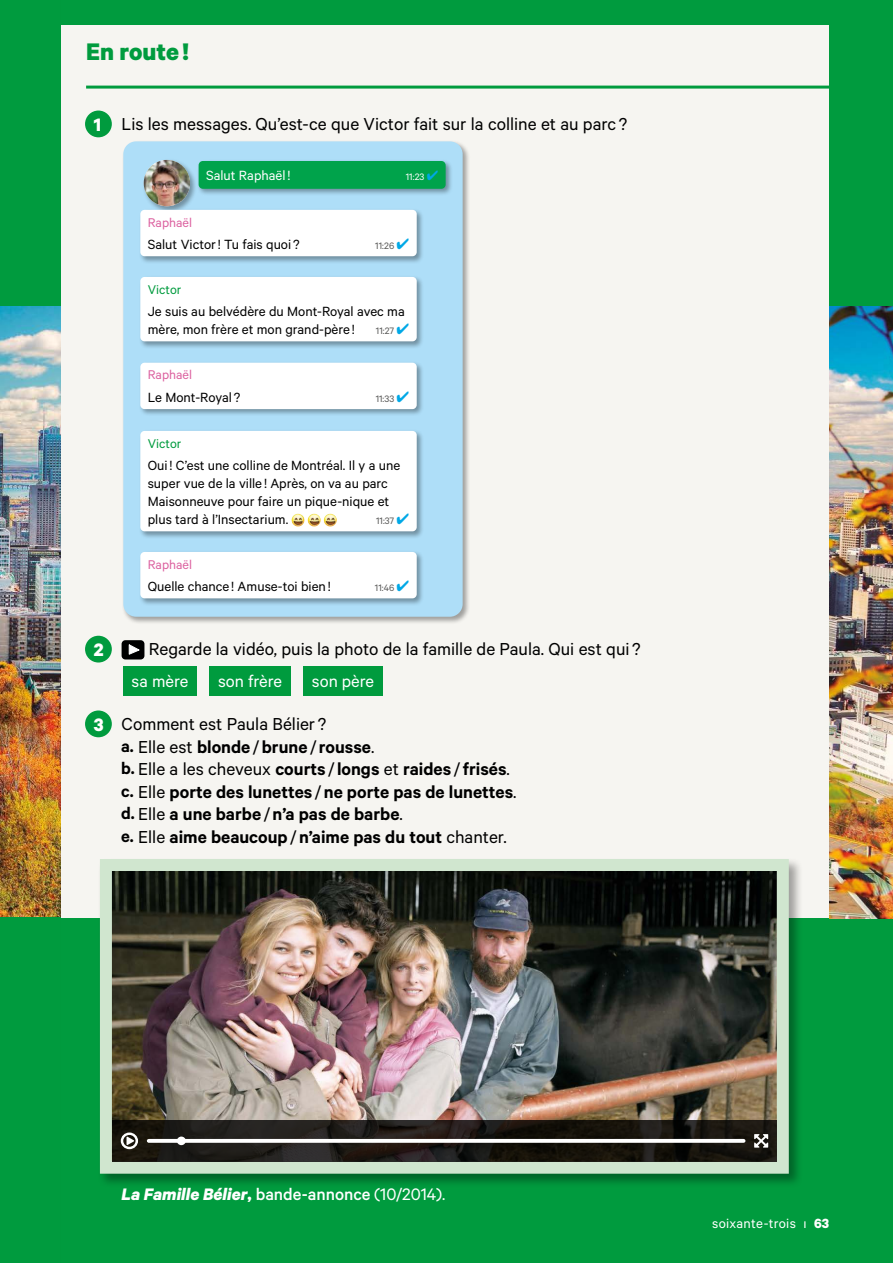
<style>
.page{position:relative;width:893px;height:1263px;background:#fff}
.page>*{position:absolute;margin:0;border:0;box-sizing:border-box;transform-origin:0 0}
.t1{font:700 27px "Calibre";color:#009b3e}
.t2{font:700 20.25px "Calibre";color:#fff}
.t3{font:600 19.5px "Calibre";color:#000}
._01_ENUNCIADO_Ejerci{font:19.5px "Calibre";color:#000}
.t4{font:italic 700 18.75px "Calibre";color:#fff}
._01_ETIQUETAS_blanca{font:18.75px "Calibre";color:#fff}
._00_chat_txt{font:15px/18px "Calibre";color:#000}
._01_PAGINACION_DCHA{font:15px "Calibre";letter-spacing:.02em;color:#fff}
._00_chat_txt-2{font:15px "Calibre";color:#fff}
._00_chat_nombre{font:14.25px "Calibre";color:#dc62a0}
._00_chat_nombre-2{font:14.25px "Calibre";color:#009b3e}
._00_chat_txt-3{font:10.5px "Calibre";color:#575756}
._00_chat_txt-4{font:10.5px "Calibre";color:#fff}
.s1{color:#00a8e6}
.s2{font-size:18.75px}
.s3{font-weight:400}
.s4{font-style:normal}
.s5{font-weight:500;font-style:normal}
.s6{font-weight:400;font-style:normal}
.s7{font-weight:700}
</style>
<div class="page">
<img style="left:0;top:306px;width:60px;height:611px">
<div style="left:0;top:0;width:85px;height:306px;background:#009b3e"></div>
<div style="left:0;top:917px;width:86px;height:346px;background:#009b3e"></div>
<div style="left:62px;top:0;width:831px;height:1263px;background:#009b3e"></div>
<div style="left:62px;top:26px;width:767px;height:892px;background:#f6f5f1"></div>
<img style="left:829px;top:306px;width:64px;height:612px">
<hr style="left:86px;top:86px;width:807px;height:3px;background:#009b3e">
<div style="left:98px;top:857px;width:705px;height:331px;background:#000;opacity:.35"></div>
<img style="left:113px;top:872px;width:663px;height:248px">
<div style="left:100px;top:859px;width:689px;height:315px;border:12px solid #d0e6cf"></div>
<svg style="left:112px;top:1120px;width:665px;height:42px;background:#1c1914"></svg>
<svg style="left:121px;top:1132px;width:17px;height:17px"></svg>
<svg style="left:177px;top:1136px;width:9px;height:9px"></svg>
<svg style="left:149px;top:1139px;width:595px;height:4px;background:#f3f3f3"></svg>
<svg style="left:754px;top:1134px;width:14px;height:13px"></svg>
<div style="left:85px;top:111px;width:27px;height:26px;background:#009b3e;border-radius:50%"></div>
<div style="left:85px;top:636px;width:27px;height:26px;background:#009b3e;border-radius:50%"></div>
<div style="left:122px;top:640px;width:22px;height:19px;background:#000;border-radius:4px"></div>
<svg style="left:128px;top:644px;width:12px;height:11px"></svg>
<div style="left:85px;top:710px;width:27px;height:27px;background:#009b3e;border-radius:50%"></div>
<div style="left:122px;top:140px;width:348px;height:484px;background:#000;opacity:.35"></div>
<div style="left:123px;top:141px;width:340px;height:476px;background:#aedef8;border-radius:13px"></div>
<div style="left:142px;top:158px;width:56px;height:56px;background:#000;opacity:.35"></div>
<img style="left:144px;top:160px;width:46px;height:46px;border-radius:23px">
<div style="left:197px;top:159px;width:256px;height:38px;background:#000;opacity:.35"></div>
<div style="left:199px;top:161px;width:247px;height:28px;background:#00a34b;border-radius:4px"></div>
<div style="left:139px;top:208px;width:285px;height:56px;background:#000;opacity:.35"></div>
<div style="left:140px;top:210px;width:277px;height:46px;background:#fff;border-radius:4px"></div>
<div style="left:139px;top:275px;width:285px;height:74px;background:#000;opacity:.35"></div>
<div style="left:140px;top:277px;width:277px;height:64px;background:#fff;border-radius:4px"></div>
<div style="left:139px;top:361px;width:285px;height:56px;background:#000;opacity:.35"></div>
<div style="left:140px;top:363px;width:277px;height:46px;background:#fff;border-radius:4px"></div>
<div style="left:139px;top:429px;width:285px;height:110px;background:#000;opacity:.35"></div>
<div style="left:140px;top:431px;width:277px;height:100px;background:#fff;border-radius:4px"></div>
<svg style="left:292px;top:514px;width:45px;height:12px"></svg>
<div style="left:139px;top:550px;width:285px;height:56px;background:#000;opacity:.35"></div>
<div style="left:140px;top:552px;width:277px;height:46px;background:#fff;border-radius:4px"></div>
<div style="left:123px;top:666px;width:74px;height:30px;background:#009b3e"></div>
<div style="left:210px;top:666px;width:81px;height:30px;background:#009b3e"></div>
<div style="left:303px;top:666px;width:80px;height:30px;background:#009b3e"></div>
<h1 class="t1" style="left:86px;top:35px;width:104px">En route !</h1>
<p class="t2" style="left:94px;top:112px;width:9px">1</p>
<p class="_01_ENUNCIADO_Ejerci" style="left:122px;top:113px;width:507px">Lis les messages. Qu’est-ce que Victor fait sur la colline et au parc ?</p>
<p class="_00_chat_txt-2" style="left:206px;top:167px;width:86px">Salut Raphaël !</p>
<p class="_00_chat_txt-4" style="left:406px;top:171px;width:34px">11:23 <span class="s1">✔</span></p>
<p class="_00_chat_nombre" style="left:148px;top:214px;width:46px">Raphaël</p>
<p class="_00_chat_txt" style="left:148px;top:235px;width:153px">Salut Victor! Tu fais quoi ?</p>
<p class="_00_chat_txt-3" style="left:375px;top:239px;width:35px">11:26 <span class="s1">✔</span></p>
<p class="_00_chat_nombre-2" style="left:148px;top:281px;width:35px">Victor</p>
<p class="_00_chat_txt" style="left:148px;top:302px;width:259px">Je suis au belvédère du Mont-Royal avec ma mère, mon frère et mon grand-père !</p>
<p class="_00_chat_txt-3" style="left:376px;top:324px;width:35px">11:27 <span class="s1">✔</span></p>
<p class="_00_chat_nombre" style="left:148px;top:367px;width:46px">Raphaël</p>
<p class="_00_chat_txt" style="left:148px;top:387px;width:94px">Le Mont-Royal ?</p>
<p class="_00_chat_txt-3" style="left:376px;top:392px;width:35px">11:33 <span class="s1">✔</span></p>
<p class="_00_chat_nombre-2" style="left:148px;top:435px;width:35px">Victor</p>
<p class="_00_chat_txt" style="left:148px;top:456px;width:254px">Oui ! C’est une colline de Montréal. Il y a une super vue de la ville ! Après, on va au parc Maisonneuve pour faire un pique-nique et plus tard à l’Insectarium.</p>
<p class="_00_chat_txt-3" style="left:376px;top:514px;width:35px">11:37 <span class="s1">✔</span></p>
<p class="_00_chat_nombre" style="left:148px;top:556px;width:46px">Raphaël</p>
<p class="_00_chat_txt" style="left:148px;top:577px;width:185px">Quelle chance ! Amuse-toi bien !</p>
<p class="_00_chat_txt-3" style="left:375px;top:581px;width:36px">11:46 <span class="s1">✔</span></p>
<p class="t2" style="left:94px;top:638px;width:11px">2</p>
<p class="_01_ENUNCIADO_Ejerci" style="left:149px;top:638px;width:493px">Regarde la vidéo, puis la photo de la famille de Paula. Qui est qui ?</p>
<p class="_01_ETIQUETAS_blanca" style="left:132px;top:670px;width:58px">sa mère</p>
<p class="_01_ETIQUETAS_blanca" style="left:218px;top:670px;width:65px">son frère</p>
<p class="_01_ETIQUETAS_blanca" style="left:312px;top:670px;width:64px">son père</p>
<p class="t2" style="left:94px;top:712px;width:11px">3</p>
<p class="_01_ENUNCIADO_Ejerci" style="left:122px;top:713px;width:206px">Comment est Paula Bélier ?</p>
<p class="t3" style="left:121px;top:735px;width:255px"><span class="s2">a.</span> <span class="s3">Elle est</span> blonde <span class="s3">/</span>brune <span class="s3">/</span>rousse<span class="s3">.</span></p>
<p class="t3" style="left:121px;top:757px;width:390px"><span class="s2">b.</span> <span class="s3">Elle a les cheveux</span> courts <span class="s3">/</span>longs <span class="s3">et</span> raides <span class="s3">/</span>frisés<span class="s3">.</span></p>
<p class="t3" style="left:121px;top:780px;width:397px"><span class="s2">c.</span> <span class="s3">Elle</span> porte des lunettes <span class="s3">/</span>ne porte pas de lunettes<span class="s3">.</span></p>
<p class="t3" style="left:121px;top:802px;width:283px"><span class="s2">d.</span> <span class="s3">Elle</span> a une barbe <span class="s3">/</span>n’a pas de barbe<span class="s3">.</span></p>
<p class="t3" style="left:121px;top:825px;width:387px"><span class="s2">e.</span> <span class="s3">Elle</span> aime beaucoup<span class="s3">/</span>n’aime pas du tout <span class="s3">chanter.</span></p>
<p class="t4" style="left:122px;top:1183px;width:325px">La Famille Bélier<span class="s4">,</span> <span class="s5">bande-annonce</span> <span class="s6">(10/2014).</span></p>
<p class="_01_PAGINACION_DCHA" style="left:712px;top:1214px;width:119px">soixante-trois ı <span class="s7">63</span></p>
</div>
